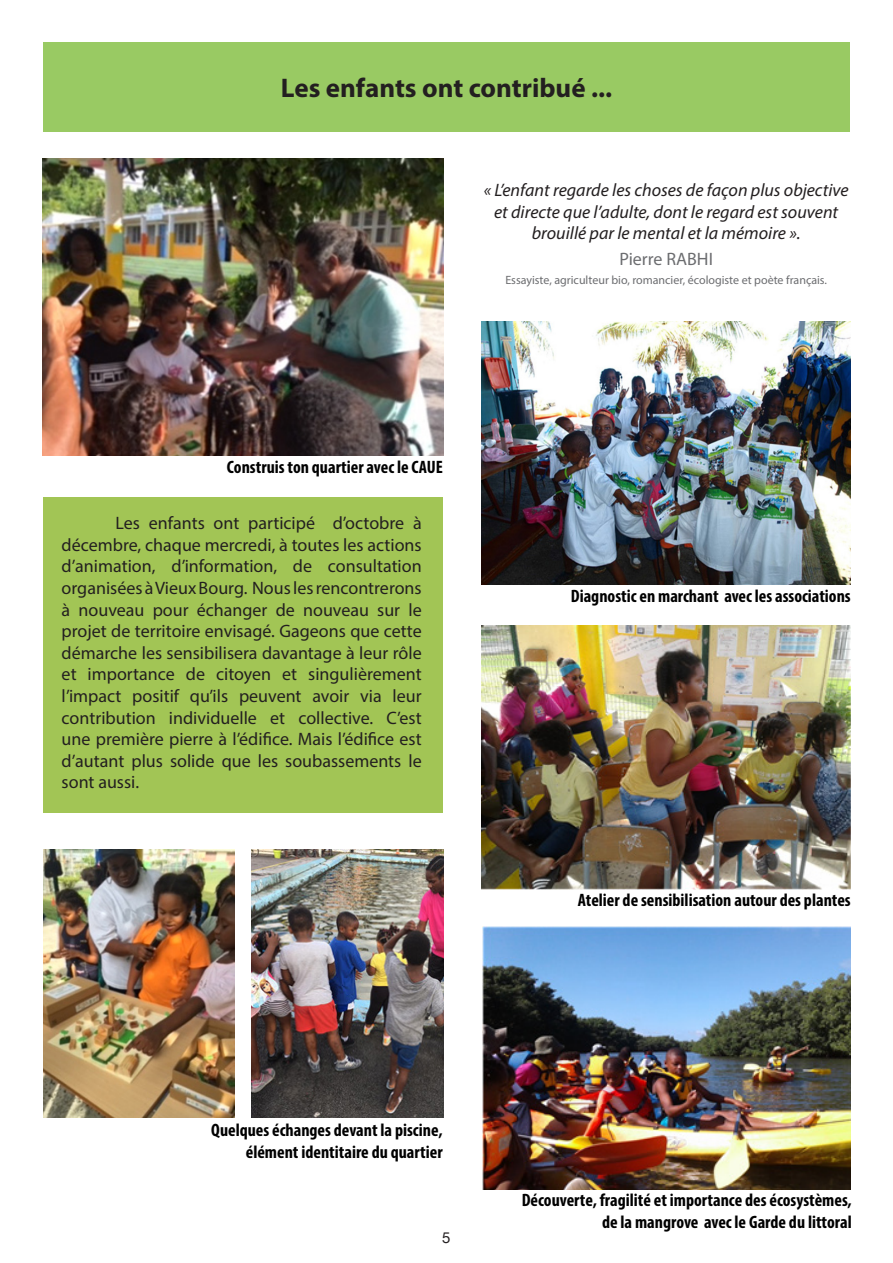
<style>
.page{position:relative;width:893px;height:1263px;background:#fff}
.page>*{position:absolute;margin:0;border:0;box-sizing:border-box;transform-origin:0 0}
.t1{font:700 27px "Myriad Pro";color:#231f20}
.t2{font:18px/21.6px "Myriad Pro";color:#231f20;text-align:justify}
.t3{font:700 condensed 18px "Myriad Pro";color:#000}
.t4{font:italic 18px/21.6px "Myriad Pro";color:#231f20;text-align:center}
.t5{font:18px "Myriad Pro";color:#6c6d70}
.t6{font:15px "Helvetica Neue";color:#231f20}
.t7{font:12px "Myriad Pro";color:#6c6d70}
</style>
<div class="page">
<div style="left:43px;top:497px;width:400px;height:315px;background:#a2c555"></div>
<div style="left:43px;top:43px;width:807px;height:89px;background:#99ca63"></div>
<img style="left:482px;top:321px;width:368px;height:264px">
<img style="left:43px;top:158px;width:400px;height:298px">
<img style="left:482px;top:626px;width:368px;height:263px">
<img style="left:482px;top:926px;width:369px;height:264px">
<img style="left:43px;top:849px;width:191px;height:268px">
<img style="left:251px;top:849px;width:192px;height:268px">
<p class="t1" style="left:281px;top:71px;width:333px">Les enfants ont contribué ...</p>
<p class="t4" style="left:484px;top:179px;width:366px">« L’enfant regarde les choses de façon plus objective et directe que l’adulte, dont le regard est souvent brouillé par le mental et la mémoire ».</p>
<p class="t5" style="left:619px;top:248px;width:95px">Pierre RABHI</p>
<p class="t7" style="left:505px;top:272px;width:323px">Essayiste, agriculteur bio, romancier, écologiste et poète français.</p>
<p class="t3" style="left:227px;top:456px;width:217px">Construis ton quartier avec le CAUE</p>
<p class="t2" style="left:62px;top:512px;width:362px;text-indent:54px">Les enfants ont participé d’octobre à décembre, chaque mercredi, à toutes les actions d’animation, d’information, de consultation organisées à Vieux Bourg. Nous les rencontrerons à nouveau pour échanger de nouveau sur le projet de territoire envisagé. Gageons que cette démarche les sensibilisera davantage à leur rôle et importance de citoyen et singulièrement l’impact positif qu’ils peuvent avoir via leur contribution individuelle et collective. C’est une première pierre à l’édifice. Mais l’édifice est d’autant plus solide que les soubassements le sont aussi.</p>
<p class="t3" style="left:571px;top:585px;width:282px">Diagnostic en marchant avec les associations</p>
<p class="t3" style="left:578px;top:889px;width:275px">Atelier de sensibilisation autour des plantes</p>
<p class="t3" style="left:211px;top:1119px;width:233px">Quelques échanges devant la piscine,</p>
<p class="t3" style="left:246px;top:1140px;width:198px">élément identitaire du quartier</p>
<p class="t6" style="left:442px;top:1226px;width:10px">5</p>
<p class="t3" style="left:522px;top:1189px;width:332px">Découverte, fragilité et importance des écosystèmes,</p>
<p class="t3" style="left:602px;top:1210px;width:251px">de la mangrove avec le Garde du littoral</p>
</div>
